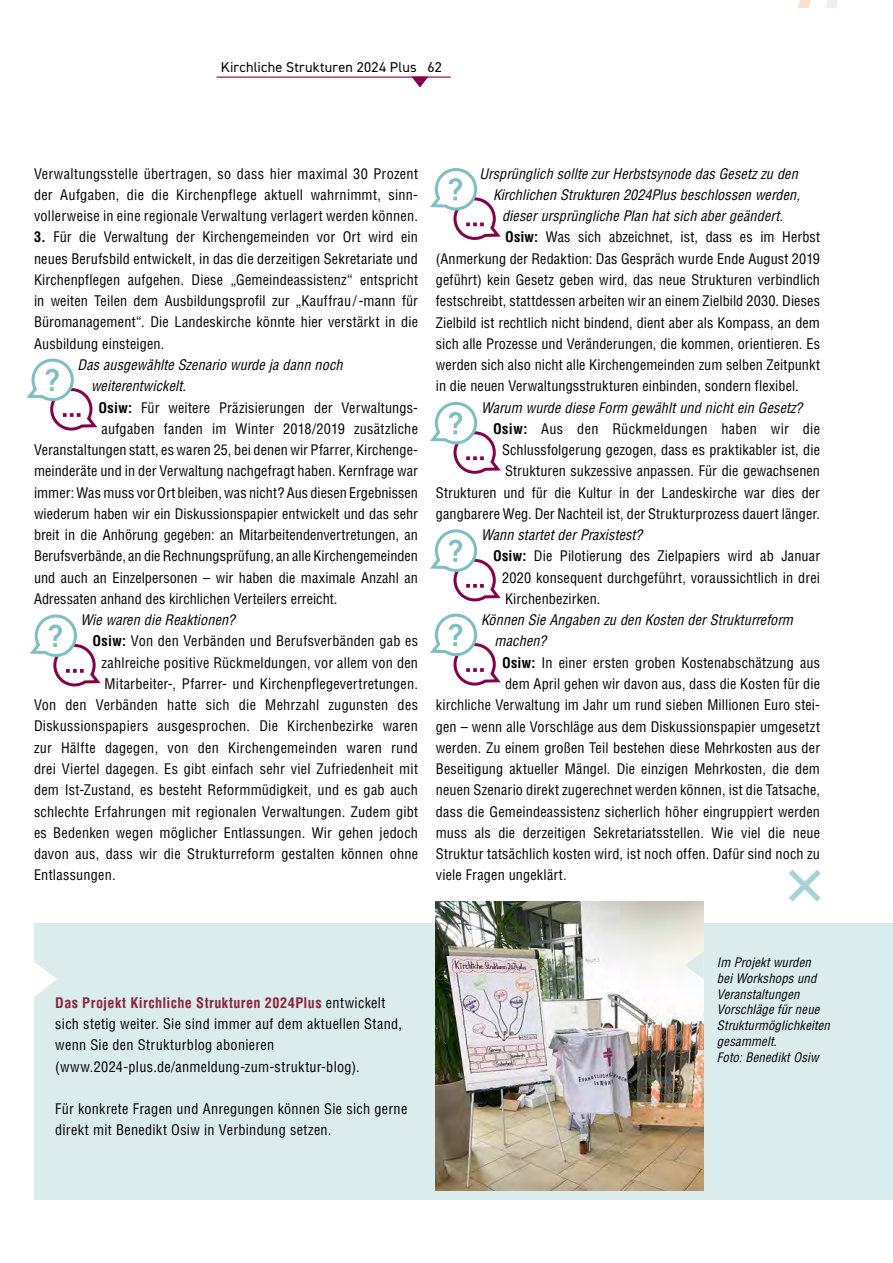
<style>
.page{position:relative;width:893px;height:1263px;background:#fff}
.page>*{position:absolute;margin:0;border:0;box-sizing:border-box;transform-origin:0 0}
.t1{font:condensed 14.25px/21.3px "Helvetica LT Std";letter-spacing:.01em;color:#000;text-align:justify}
.t2{font:italic condensed 14.25px "Helvetica LT Std";letter-spacing:.01em;color:#000}
.t3{font:14.25px "DIN2014";letter-spacing:.015em;color:#000}
.t4{font:italic condensed 12.75px/15.8px "Helvetica LT Std";letter-spacing:.01em;color:#000}
.s1{font-weight:700}
.s2{font-weight:700;color:#8a253c}
</style>
<div class="page">
<div style="left:34px;top:923px;width:859px;height:276px;background:#dbeced"></div>
<svg style="left:412px;top:78px;width:16px;height:10px"></svg>
<hr style="left:217px;top:77px;width:234px;height:1px;background:#84004b">
<svg style="left:26px;top:358px;width:72px;height:73px"></svg>
<svg style="left:30px;top:614px;width:71px;height:73px"></svg>
<svg style="left:430px;top:168px;width:71px;height:72px"></svg>
<svg style="left:430px;top:401px;width:71px;height:73px"></svg>
<svg style="left:430px;top:529px;width:71px;height:73px"></svg>
<svg style="left:430px;top:613px;width:71px;height:73px"></svg>
<img style="left:436px;top:901px;width:268px;height:290px">
<svg style="left:789px;top:870px;width:32px;height:31px"></svg>
<svg style="left:34px;top:962px;width:23px;height:35px"></svg>
<svg style="left:685px;top:951px;width:19px;height:28px"></svg>
<p class="t3" style="left:221px;top:58px;width:223px">Kirchliche Strukturen 2024 Plus 62</p>
<p class="t1" style="left:34px;top:163px;width:386px">Verwaltungsstelle übertragen, so dass hier maximal 30 Prozent der Aufgaben, die die Kirchenpflege aktuell wahrnimmt, sinn&shy;vollerweise in eine regionale Verwaltung verlagert werden können.</p>
<p class="t1" style="left:34px;top:226px;width:386px"><span class="s1">3.</span> Für die Verwaltung der Kirchengemeinden vor Ort wird ein neues Berufsbild entwickelt, in das die derzeitigen Sekretariate und Kirchenpflegen aufgehen. Diese „Gemeindeassistenz“ entspricht in weiten Teilen dem Ausbildungsprofil zur „Kauffrau / -mann für Büromanagement“. Die Landeskirche könnte hier verstärkt in die Ausbildung einsteigen.</p>
<p class="t2" style="left:78px;top:356px;width:267px">Das ausgewählte Szenario wurde ja dann noch</p>
<p class="t2" style="left:91px;top:377px;width:96px">weiterentwickelt.</p>
<p class="t1" style="left:99px;top:397px;width:321px"><span class="s1">Osiw:</span> Für weitere Präzisierungen der Verwaltungs-</p>
<p class="t1" style="left:102px;top:418px;width:318px">aufgaben fanden im Winter 2018/2019 zusätzliche</p>
<p class="t1" style="left:34px;top:439px;width:385px">Veranstaltungen statt, es waren 25, bei denen wir Pfarrer, Kirchenge-</p>
<p class="t1" style="left:34px;top:460px;width:386px">meinderäte und in der Verwaltung nachgefragt haben. Kernfrage war</p>
<p class="t1" style="left:34px;top:482px;width:386px">immer: Was muss vor Ort bleiben, was nicht? Aus diesen Ergebnissen</p>
<p class="t1" style="left:34px;top:503px;width:386px">wiederum haben wir ein Diskussionspapier entwickelt und das sehr</p>
<p class="t1" style="left:34px;top:524px;width:386px">breit in die Anhörung gegeben: an Mitarbeitendenvertretungen, an</p>
<p class="t1" style="left:34px;top:545px;width:386px">Berufsverbände, an die Rechnungsprüfung, an alle Kirchengemeinden</p>
<p class="t1" style="left:34px;top:567px;width:385px">und auch an Einzelpersonen – wir haben die maximale Anzahl an</p>
<p class="t1" style="left:34px;top:588px;width:305px">Adressaten anhand des kirchlichen Verteilers erreicht.</p>
<p class="t2" style="left:81px;top:611px;width:156px">Wie waren die Reaktionen?</p>
<p class="t1" style="left:93px;top:630px;width:327px"><span class="s1">Osiw:</span> Von den Verbänden und Berufsverbänden gab es</p>
<p class="t1" style="left:101px;top:652px;width:318px">zahlreiche positive Rückmeldungen, vor allem von den</p>
<p class="t1" style="left:105px;top:673px;width:315px">Mitarbeiter-, Pfarrer- und Kirchenpflegevertretungen.</p>
<p class="t1" style="left:34px;top:694px;width:386px">Von den Verbänden hatte sich die Mehrzahl zugunsten des</p>
<p class="t1" style="left:34px;top:715px;width:385px">Diskussionspapiers ausgesprochen. Die Kirchenbezirke waren</p>
<p class="t1" style="left:34px;top:737px;width:386px">zur Hälfte dagegen, von den Kirchengemeinden waren rund</p>
<p class="t1" style="left:34px;top:758px;width:385px">drei Viertel dagegen. Es gibt einfach sehr viel Zufriedenheit mit</p>
<p class="t1" style="left:34px;top:779px;width:385px">dem Ist-Zustand, es besteht Reformmüdigkeit, und es gab auch</p>
<p class="t1" style="left:34px;top:800px;width:386px">schlechte Erfahrungen mit regionalen Verwaltungen. Zudem gibt</p>
<p class="t1" style="left:34px;top:822px;width:386px">es Bedenken wegen möglicher Entlassungen. Wir gehen jedoch</p>
<p class="t1" style="left:34px;top:843px;width:386px">davon aus, dass wir die Strukturreform gestalten können ohne</p>
<p class="t1" style="left:34px;top:864px;width:83px">Entlassungen.</p>
<p class="t2" style="left:479px;top:165px;width:320px">Ursprünglich sollte zur Herbstsynode das Gesetz zu den</p>
<p class="t2" style="left:493px;top:186px;width:308px">Kirchlichen Strukturen 2024Plus beschlossen werden,</p>
<p class="t2" style="left:502px;top:207px;width:282px">dieser ursprüngliche Plan hat sich aber geändert.</p>
<p class="t1" style="left:505px;top:226px;width:317px"><span class="s1">Osiw:</span> Was sich abzeichnet, ist, dass es im Herbst</p>
<p class="t1" style="left:436px;top:248px;width:386px">(Anmerkung der Redaktion: Das Gespräch wurde Ende August 2019</p>
<p class="t1" style="left:436px;top:269px;width:386px">geführt) kein Gesetz geben wird, das neue Strukturen verbindlich</p>
<p class="t1" style="left:436px;top:290px;width:386px">festschreibt, stattdessen arbeiten wir an einem Zielbild 2030. Dieses</p>
<p class="t1" style="left:436px;top:312px;width:386px">Zielbild ist rechtlich nicht bindend, dient aber als Kompass, an dem</p>
<p class="t1" style="left:436px;top:333px;width:386px">sich alle Prozesse und Veränderungen, die kommen, orientieren. Es</p>
<p class="t1" style="left:436px;top:354px;width:386px">werden sich also nicht alle Kirchengemeinden zum selben Zeitpunkt</p>
<p class="t1" style="left:436px;top:375px;width:364px">in die neuen Verwaltungsstrukturen einbinden, sondern flexibel.</p>
<p class="t2" style="left:481px;top:398px;width:323px">Warum wurde diese Form gewählt und nicht ein Gesetz?</p>
<p class="t1" style="left:493px;top:418px;width:328px"><span class="s1">Osiw:</span> Aus den Rückmeldungen haben wir die</p>
<p class="t1" style="left:502px;top:439px;width:319px">Schlussfolgerung gezogen, dass es praktikabler ist, die</p>
<p class="t1" style="left:505px;top:460px;width:317px">Strukturen sukzessive anpassen. Für die gewachsenen</p>
<p class="t1" style="left:436px;top:482px;width:386px">Strukturen und für die Kultur in der Landeskirche war dies der</p>
<p class="t1" style="left:436px;top:503px;width:386px">gangbarere Weg. Der Nachteil ist, der Strukturprozess dauert länger.</p>
<p class="t2" style="left:481px;top:526px;width:163px">Wann startet der Praxistest?</p>
<p class="t1" style="left:493px;top:545px;width:329px"><span class="s1">Osiw:</span> Die Pilotierung des Zielpapiers wird ab Januar</p>
<p class="t1" style="left:502px;top:567px;width:319px">2020 konsequent durchgeführt, voraussichtlich in drei</p>
<p class="t1" style="left:505px;top:588px;width:97px">Kirchenbezirken.</p>
<p class="t2" style="left:481px;top:611px;width:313px">Können Sie Angaben zu den Kosten der Strukturreform</p>
<p class="t2" style="left:494px;top:632px;width:53px">machen?</p>
<p class="t1" style="left:502px;top:652px;width:319px"><span class="s1">Osiw:</span> In einer ersten groben Kostenabschätzung aus</p>
<p class="t1" style="left:505px;top:673px;width:316px">dem April gehen wir davon aus, dass die Kosten für die</p>
<p class="t1" style="left:436px;top:694px;width:386px">kirchliche Verwaltung im Jahr um rund sieben Millionen Euro stei-</p>
<p class="t1" style="left:436px;top:715px;width:386px">gen – wenn alle Vorschläge aus dem Diskussionspapier umgesetzt</p>
<p class="t1" style="left:436px;top:737px;width:386px">werden. Zu einem großen Teil bestehen diese Mehrkosten aus der</p>
<p class="t1" style="left:436px;top:758px;width:386px">Beseitigung aktueller Mängel. Die einzigen Mehrkosten, die dem</p>
<p class="t1" style="left:436px;top:779px;width:386px">neuen Szenario direkt zugerechnet werden können, ist die Tatsache,</p>
<p class="t1" style="left:436px;top:801px;width:386px">dass die Gemeindeassistenz sicherlich höher eingruppiert werden</p>
<p class="t1" style="left:436px;top:822px;width:386px">muss als die derzeitigen Sekretariatsstellen. Wie viel die neue</p>
<p class="t1" style="left:436px;top:843px;width:386px">Struktur tatsächlich kosten wird, ist noch offen. Dafür sind noch zu</p>
<p class="t1" style="left:436px;top:864px;width:132px">viele Fragen ungeklärt.</p>
<p class="t1" style="left:55px;top:992px;width:348px;text-align:left"><span class="s2">Das Projekt Kirchliche Strukturen 2024Plus</span> entwickelt sich stetig weiter. Sie sind immer auf dem aktuellen Stand, wenn Sie den Strukturblog abonieren (www.2024-plus.de/anmeldung-zum-struktur-blog).</p>
<p class="t1" style="left:55px;top:1098px;width:354px">Für konkrete Fragen und Anregungen können Sie sich gerne direkt mit Benedikt Osiw in Verbindung setzen.</p>
<p class="t4" style="left:717px;top:955px;width:115px">Im Projekt wurden<br>bei Workshops und<br>Veranstaltungen<br>Vorschläge für neue<br>Strukturmöglichkeiten gesammelt.<br>Foto: Benedikt Osiw</p>
</div>
